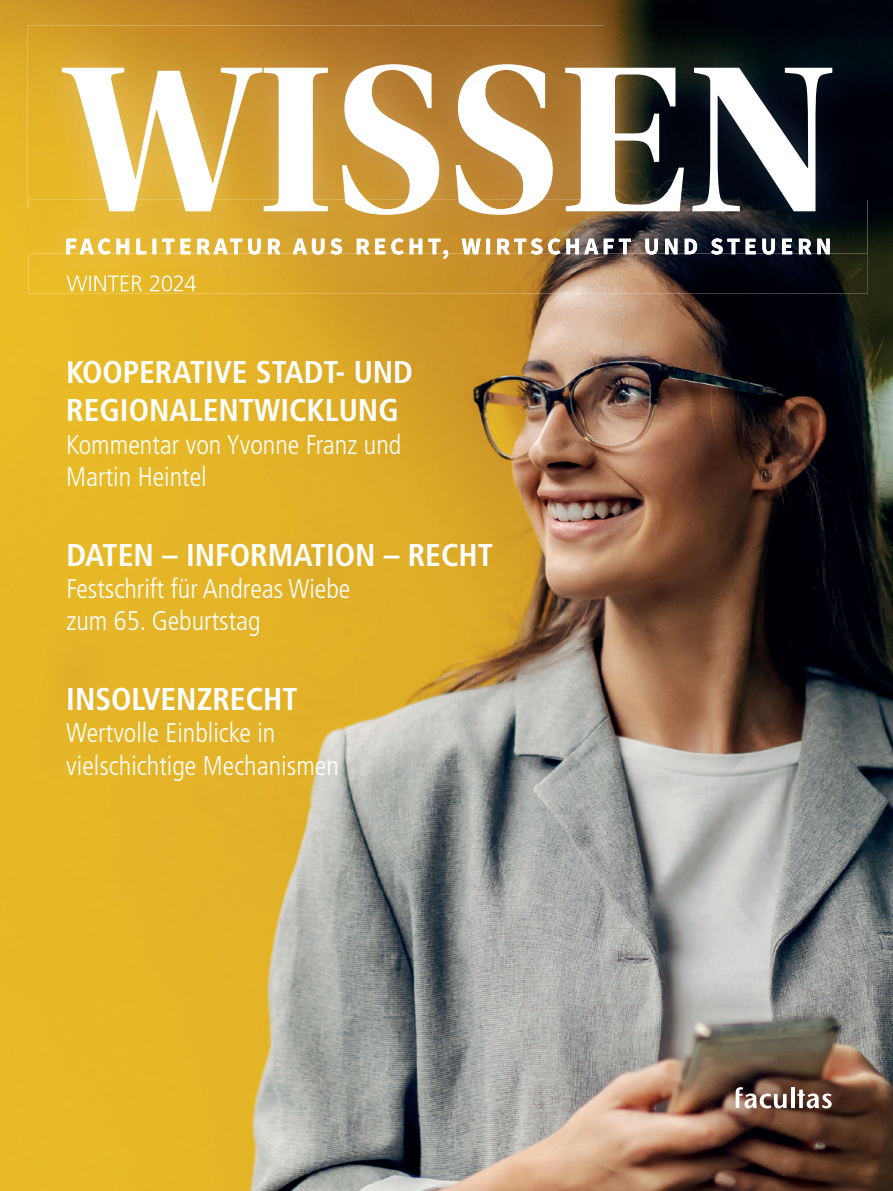
<style>
.page{position:relative;width:893px;height:1191px;background:#fff}
.page>*{position:absolute;margin:0;border:0;box-sizing:border-box;transform-origin:0 0}
.t1{font:217.5px "Utopia Std Bold Disp";color:#fff}
.t2{font:700 condensed 31.5px/37.8px "Frutiger LT Std";color:#fff}
.t3{font:300 condensed 27px/32.4px "Frutiger LT Std";color:#fff}
</style>
<div class="page">
<img style="left:0;top:0;width:893px;height:1191px">
<svg style="left:736px;top:1087px;width:51px;height:21px"></svg>
<hr style="left:791px;top:1087px;width:3px;height:21px;background:#fff">
<svg style="left:797px;top:1089px;width:35px;height:19px"></svg>
<img style="left:29px;top:200px;width:839px;height:93px">
<img style="left:67px;top:275px;width:129px;height:16px">
<svg style="left:66px;top:253px;width:764px;height:6px"></svg>
<img style="left:27px;top:26px;width:578px;height:182px">
<img style="left:604px;top:26px;width:263px;height:174px">
<img style="left:27px;top:207px;width:2px;height:46px">
<img style="left:29px;top:200px;width:513px;height:53px">
<img style="left:98px;top:238px;width:732px;height:15px">
<p class="t1" style="left:64px;top:19px;width:771px">WISSEN</p>
<p class="t2" style="left:66px;top:354px;width:348px">KOOPERATIVE STADT- UND<br>REGIONALENTWICKLUNG</p>
<p class="t3" style="left:66px;top:428px;width:337px">Kommentar von Yvonne Franz und<br>Martin Heintel</p>
<p class="t2" style="left:66px;top:536px;width:428px">DATEN – INFORMATION – RECHT</p>
<p class="t3" style="left:66px;top:573px;width:286px">Festschrift für Andreas Wiebe zum 65. Geburtstag</p>
<p class="t2" style="left:66px;top:680px;width:233px">INSOLVENZRECHT</p>
<p class="t3" style="left:66px;top:717px;width:274px">Wertvolle Einblicke in vielschichtige Mechanismen</p>
</div>
